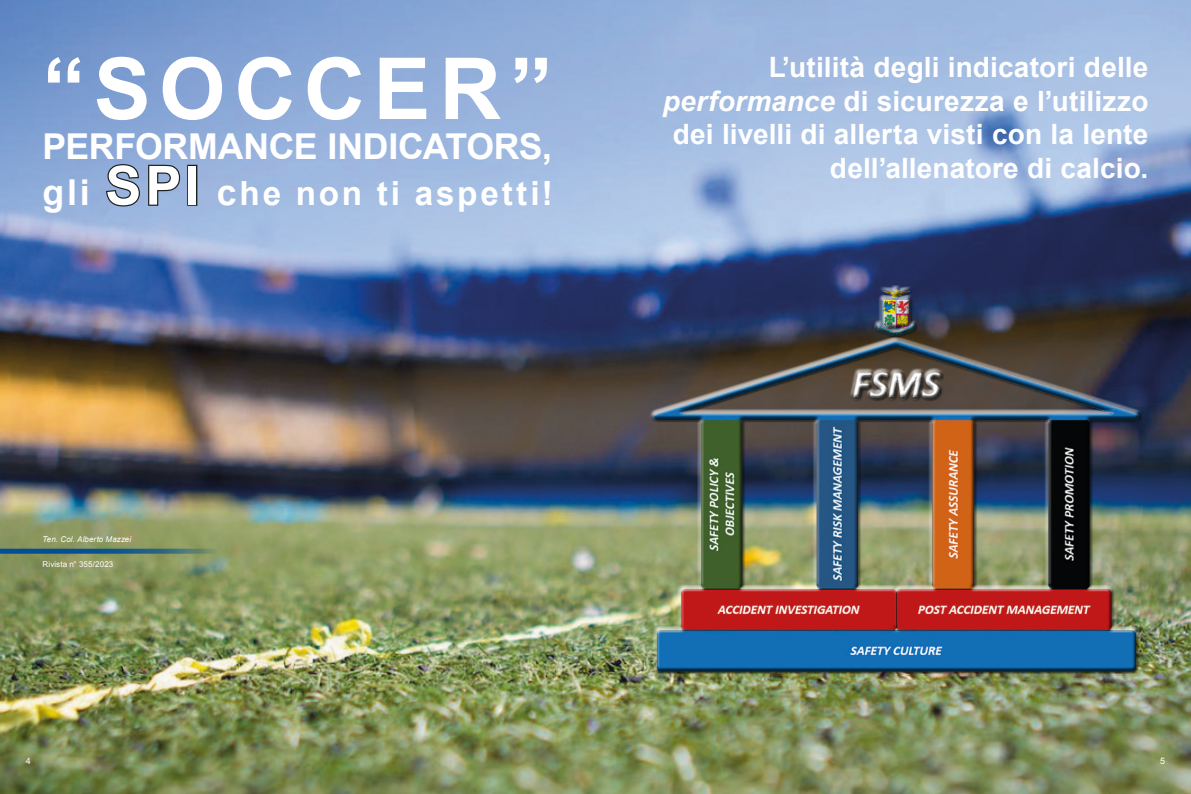
<style>
.page{position:relative;width:1191px;height:794px;background:#fff}
.page>*{position:absolute;margin:0;border:0;box-sizing:border-box;transform-origin:0 0}
.t1{font:700 85.5px "Arial";letter-spacing:.095em;color:#fff}
.t2{font:700 35.6px "Arial";letter-spacing:-.01em;color:#fff}
.t3{font:700 33.3px "Arial";letter-spacing:.085em;color:#fff}
.t4{font:700 28px/33.6px "Arial";letter-spacing:.005em;color:#fff;text-align:right}
.t5{font:9px "Arial";color:#fff}
.t6{font:italic 8px "Arial";letter-spacing:.01em;color:#fff}
.t7{font:8px "Arial";letter-spacing:.015em;color:#fff}
.s1{font-size:35.6px}
.s2{font-size:54px}
.s3{font-style:italic}
</style>
<div class="page">
<img style="left:0;top:0;width:1191px;height:794px">
<svg style="left:0;top:549px;width:218px;height:5px"></svg>
<svg style="left:105px;top:163px;width:36px;height:45px;background:#7183a1"></svg>
<svg style="left:147px;top:163px;width:35px;height:44px;background:#788ba9"></svg>
<div style="left:187px;top:165px;width:10px;height:41px;border:2px solid #1d1d1b"></div>
<img style="left:638px;top:287px;width:510px;height:388px">
<div style="left:651px;top:288px;width:491px;height:386px;background:#1d1d1b;opacity:.75"></div>
<p class="t1" style="left:43px;top:33px;width:512px">“SOCCER”</p>
<p class="t2" style="left:43px;top:123px;width:511px">PERFORMANCE INDICATORS,</p>
<p class="t3" style="left:43px;top:171px;width:512px"><span class="s1">gli</span> <span class="s2">SPI</span> <span class="s1">c</span>he non ti aspetti!</p>
<p class="t4" style="left:663px;top:51px;width:487px">L’utilità degli indicatori delle <span class="s3">performance</span> di sicurezza e l’utilizzo dei livelli di allerta visti con la lente dell’allenatore di calcio.</p>
<p class="t6" style="left:43px;top:534px;width:90px">Ten. Col. Alberto Mazzei</p>
<p class="t7" style="left:43px;top:559px;width:72px">Rivista n° 355/2023</p>
<p class="t5" style="left:26px;top:754px;width:7px">4</p>
<p class="t5" style="left:1160px;top:754px;width:7px">5</p>
</div>
